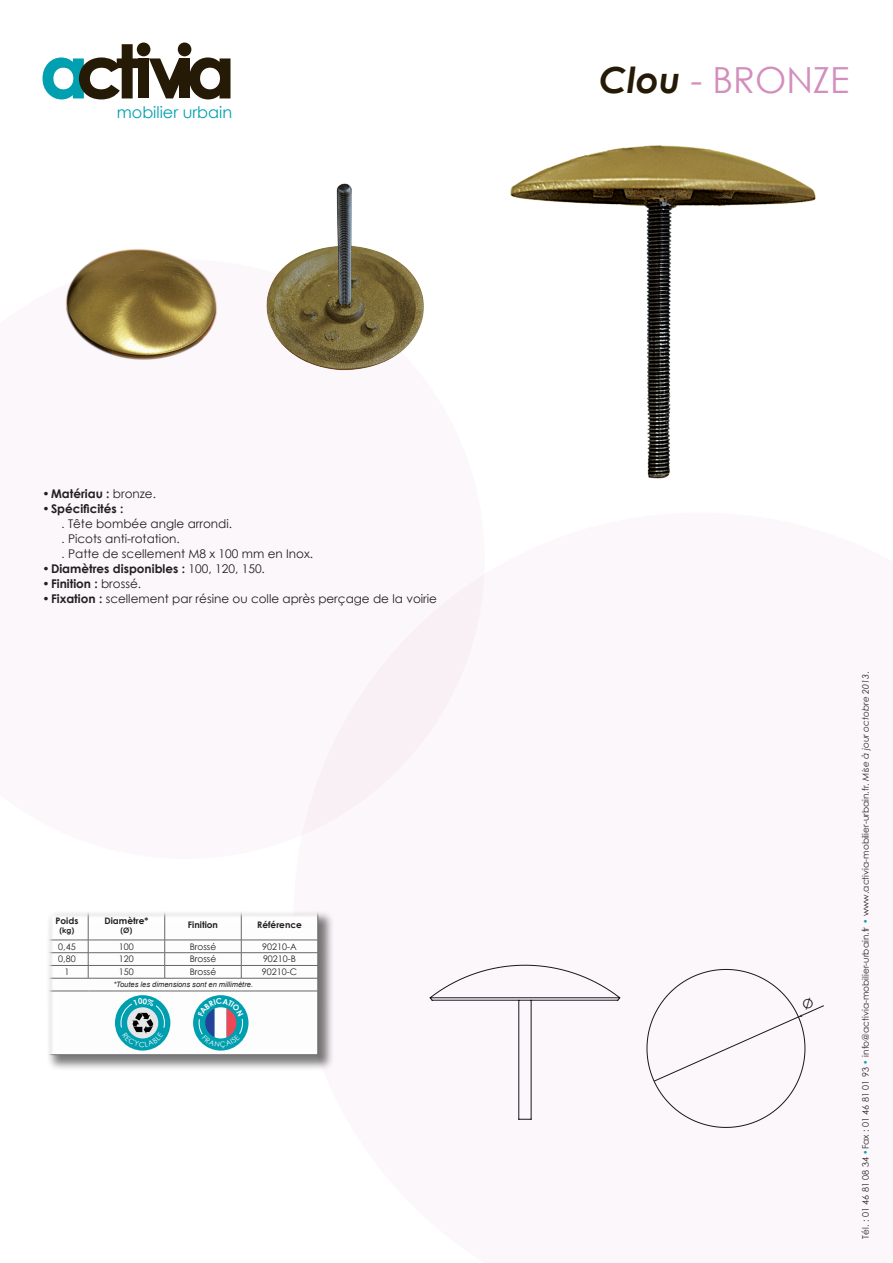
<style>
.page{position:relative;width:893px;height:1263px;background:#fff}
.page>*{position:absolute;margin:0;border:0;box-sizing:border-box;transform-origin:0 0}
.spécificite{font:36px "Century Gothic";color:#d38ebd}
.t1{font:16.05px "Century Gothic";color:#00a0b0}
.SousTitreCourant{font:700 12px "Century Gothic";color:#231f20}
.TexteCourantPuces{font:12px "Century Gothic";color:#231f20}
.SousTitreCourant-2{font:12px "Century Gothic";color:#231f20}
.Style_de_paragraphe{font:9px "Century Gothic";color:#231f20}
.t2{font:700 9px "Century Gothic";color:#231f20}
.t3{font:italic 7.5px "Arial";color:#231f20}
.t4{font:700 7.5px "Century Gothic";color:#231f20}
.s1{font-weight:400}
.s2{font-family:"Arial"}
.s3{font-weight:700}
.s4{font-weight:700;font-style:italic;color:#251a05}
.s5{color:#00a0b0}
.s6{font-style:italic}
</style>
<div class="page">
<svg style="left:302px;top:574px;width:426px;height:395px"></svg>
<svg style="left:43px;top:43px;width:187px;height:56px"></svg>
<div style="left:46px;top:910px;width:289px;height:162px;background:#231f20;opacity:.6"></div>
<img style="left:510px;top:145px;width:306px;height:334px">
<svg style="left:429px;top:964px;width:192px;height:156px"></svg>
<img style="left:266px;top:183px;width:158px;height:188px">
<img style="left:65px;top:249px;width:153px;height:111px">
<svg style="left:46px;top:910px;width:273px;height:145px"></svg>
<svg style="left:646px;top:969px;width:178px;height:159px"></svg>
<h2 class="t1" style="left:117px;top:101px;width:117px">mobilier urbain</h2>
<p class="SousTitreCourant" style="left:43px;top:485px;width:115px">• Matériau : <span class="s1">bronze.</span></p>
<p class="SousTitreCourant" style="left:43px;top:500px;width:82px">• Spécificités :</p>
<p class="TexteCourantPuces" style="left:62px;top:515px;width:172px"><span class="s2">.</span> Tête bombée angle arrondi.</p>
<p class="TexteCourantPuces" style="left:62px;top:530px;width:120px"><span class="s2">.</span> Picots anti-rotation.</p>
<p class="TexteCourantPuces" style="left:62px;top:545px;width:253px"><span class="s2">.</span> Patte de scellement M8 x 100 mm en Inox.</p>
<p class="SousTitreCourant" style="left:43px;top:560px;width:224px">• Diamètres disponibles : <span class="s1">100, 120, 150.</span></p>
<p class="SousTitreCourant" style="left:43px;top:575px;width:100px">• Finition : <span class="s1">brossé.</span></p>
<p class="SousTitreCourant-2" style="left:43px;top:590px;width:396px"><span class="s3">• Fixation :</span> scellement par résine ou colle après perçage de la voirie</p>
<p class="t2" style="left:55px;top:914px;width:24px">Poids</p>
<p class="t4" style="left:59px;top:924px;width:17px">(kg)</p>
<p class="t2" style="left:104px;top:914px;width:45px">Diamètre*</p>
<p class="t4" style="left:120px;top:924px;width:13px">(Ø)</p>
<p class="t2" style="left:188px;top:918px;width:32px">Finition</p>
<p class="t2" style="left:257px;top:918px;width:46px">Référence</p>
<p class="Style_de_paragraphe" style="left:58px;top:940px;width:19px">0,45</p>
<p class="Style_de_paragraphe" style="left:119px;top:940px;width:16px">100</p>
<p class="Style_de_paragraphe" style="left:190px;top:940px;width:28px">Brossé</p>
<p class="Style_de_paragraphe" style="left:262px;top:940px;width:36px">90210-A</p>
<p class="Style_de_paragraphe" style="left:58px;top:953px;width:19px">0,80</p>
<p class="Style_de_paragraphe" style="left:119px;top:953px;width:16px">120</p>
<p class="Style_de_paragraphe" style="left:190px;top:953px;width:28px">Brossé</p>
<p class="Style_de_paragraphe" style="left:263px;top:953px;width:35px">90210-B</p>
<p class="Style_de_paragraphe" style="left:64px;top:966px;width:6px">1</p>
<p class="Style_de_paragraphe" style="left:119px;top:966px;width:16px">150</p>
<p class="Style_de_paragraphe" style="left:190px;top:966px;width:28px">Brossé</p>
<p class="Style_de_paragraphe" style="left:262px;top:966px;width:37px">90210-C</p>
<p class="t3" style="left:113px;top:980px;width:141px">*Toutes les dimensions sont en millimètre.</p>
<p class="spécificite" style="left:599px;top:55px;width:252px"><span class="s4">Clou</span> - BRONZE</p>
<p class="Style_de_paragraphe" style="left:859px;top:1238px;width:569px;rotate:-90deg">Tél. : 01 46 81 08 34 <span class="s5">•</span>Fax : 01 46 81 01 93 <span class="s5">•</span> info@activia-mobilier-urbain.fr <span class="s5">•</span> www.activia-mobilier-urbain.fr. <span class="s6">Mise à jour octobre 2013</span>.</p>
</div>
